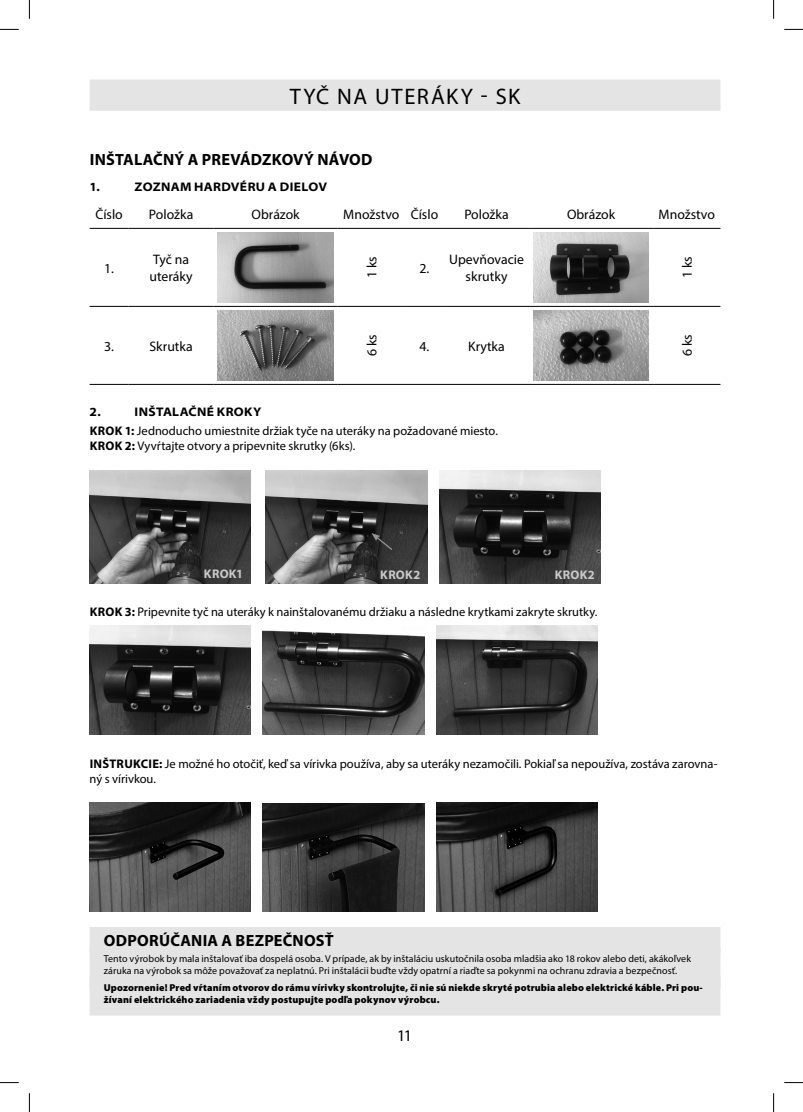
<style>
.page{position:relative;width:803px;height:1112px;background:#fff}
.page>*{position:absolute;margin:0;border:0;box-sizing:border-box;transform-origin:0 0}
.t1{font:22.5px "Myriad Pro";letter-spacing:.07em;color:#000}
.t2{font:700 16.25px "Myriad Pro";letter-spacing:.015em;color:#000}
.t3{font:16.25px "Myriad Pro";color:#000}
.t4{font:13.75px/16.5px "Myriad Pro";color:#000}
.t5{font:12.5px/19.2px "Myriad Pro";color:#000}
.t6{font:700 semi-expanded 12.5px "Myriad Pro";letter-spacing:.02em;color:#000}
.t7{font:700 12.5px "Myriad Pro";letter-spacing:.03em;color:#cacaca}
.t8{font:10px/12px "Myriad Pro";letter-spacing:.005em;color:#000}
.t9{font:900 10px/12px "Myriad Pro";letter-spacing:.015em;color:#000}
.s1{font-weight:700;font-stretch:semi-expanded}
.s2{font-weight:700}
</style>
<div class="page">
<div style="left:90px;top:79px;width:630px;height:32px;background:#e4e4e4"></div>
<div style="left:90px;top:926px;width:630px;height:27px;background:#e4e4e4"></div>
<div style="left:90px;top:946px;width:630px;height:40px;background:#e4e4e4"></div>
<div style="left:90px;top:975px;width:630px;height:40px;background:#e4e4e4"></div>
<hr style="left:90px;top:228px;width:39px;height:1px;background:#000">
<hr style="left:129px;top:228px;width:85px;height:1px;background:#000">
<hr style="left:214px;top:228px;width:124px;height:1px;background:#000">
<hr style="left:338px;top:228px;width:67px;height:1px;background:#000">
<hr style="left:405px;top:228px;width:39px;height:1px;background:#000">
<hr style="left:444px;top:228px;width:85px;height:1px;background:#000">
<hr style="left:529px;top:228px;width:124px;height:1px;background:#000">
<hr style="left:653px;top:228px;width:67px;height:1px;background:#000">
<hr style="left:90px;top:306px;width:39px;height:1px;background:#000">
<hr style="left:129px;top:306px;width:85px;height:1px;background:#000">
<hr style="left:214px;top:306px;width:124px;height:1px;background:#000">
<hr style="left:338px;top:306px;width:67px;height:1px;background:#000">
<hr style="left:405px;top:306px;width:39px;height:1px;background:#000">
<hr style="left:444px;top:306px;width:85px;height:1px;background:#000">
<hr style="left:529px;top:306px;width:124px;height:1px;background:#000">
<hr style="left:653px;top:306px;width:67px;height:1px;background:#000">
<hr style="left:90px;top:384px;width:39px;height:1px;background:#000">
<hr style="left:129px;top:384px;width:85px;height:1px;background:#000">
<hr style="left:214px;top:384px;width:124px;height:1px;background:#000">
<hr style="left:338px;top:384px;width:67px;height:1px;background:#000">
<hr style="left:405px;top:384px;width:39px;height:1px;background:#000">
<hr style="left:444px;top:384px;width:85px;height:1px;background:#000">
<hr style="left:529px;top:384px;width:124px;height:1px;background:#000">
<hr style="left:653px;top:384px;width:67px;height:1px;background:#000">
<img style="left:218px;top:232px;width:115px;height:70px">
<img style="left:533px;top:232px;width:116px;height:70px">
<img style="left:218px;top:310px;width:115px;height:70px">
<img style="left:533px;top:310px;width:116px;height:70px">
<img style="left:90px;top:470px;width:161px;height:113px">
<img style="left:266px;top:470px;width:161px;height:113px">
<img style="left:439px;top:470px;width:161px;height:113px">
<svg style="left:371px;top:533px;width:23px;height:18px"></svg>
<img style="left:90px;top:625px;width:161px;height:109px">
<img style="left:263px;top:630px;width:161px;height:104px">
<img style="left:436px;top:625px;width:161px;height:109px">
<img style="left:90px;top:802px;width:161px;height:109px">
<img style="left:263px;top:803px;width:161px;height:108px">
<img style="left:436px;top:802px;width:161px;height:109px">
<svg style="left:0;top:29px;width:19px;height:1px"></svg>
<svg style="left:784px;top:29px;width:19px;height:1px"></svg>
<svg style="left:0;top:1082px;width:19px;height:1px"></svg>
<svg style="left:784px;top:1082px;width:19px;height:1px"></svg>
<svg style="left:29px;top:0;width:1px;height:19px"></svg>
<svg style="left:29px;top:1093px;width:1px;height:18px"></svg>
<svg style="left:773px;top:0;width:1px;height:19px"></svg>
<svg style="left:773px;top:1093px;width:1px;height:18px"></svg>
<h1 class="t1" style="left:290px;top:83px;width:232px">TYČ NA UTERÁKY - SK</h1>
<h2 class="t2" style="left:90px;top:149px;width:284px">INŠTALAČNÝ A PREVÁDZKOVÝ NÁVOD</h2>
<p class="t6" style="left:90px;top:178px;width:12px">1.</p>
<p class="t6" style="left:135px;top:178px;width:194px">ZOZNAM HARDVÉRU A DIELOV</p>
<p class="t4" style="left:95px;top:206px;width:29px">Číslo</p>
<p class="t4" style="left:149px;top:206px;width:46px">Položka</p>
<p class="t4" style="left:252px;top:206px;width:50px">Obrázok</p>
<p class="t4" style="left:343px;top:206px;width:97px">Množstvo Číslo</p>
<p class="t4" style="left:464px;top:206px;width:46px">Položka</p>
<p class="t4" style="left:567px;top:206px;width:50px">Obrázok</p>
<p class="t4" style="left:658px;top:206px;width:58px">Množstvo</p>
<p class="t4" style="left:104px;top:259px;width:11px">1.</p>
<p class="t4" style="left:150px;top:251px;width:45px">Tyč na uteráky</p>
<p class="t4" style="left:363px;top:278px;width:23px;rotate:-90deg">1 ks</p>
<p class="t4" style="left:420px;top:259px;width:11px">2.</p>
<p class="t4" style="left:449px;top:251px;width:76px;text-align:center">Upevňovacie skrutky</p>
<p class="t4" style="left:679px;top:278px;width:23px;rotate:-90deg">1 ks</p>
<p class="t4" style="left:104px;top:337px;width:11px">3.</p>
<p class="t4" style="left:149px;top:337px;width:45px">Skrutka</p>
<p class="t4" style="left:363px;top:356px;width:23px;rotate:-90deg">6 ks</p>
<p class="t4" style="left:420px;top:337px;width:11px">4.</p>
<p class="t4" style="left:468px;top:337px;width:38px">Krytka</p>
<p class="t4" style="left:679px;top:356px;width:23px;rotate:-90deg">6 ks</p>
<p class="t5" style="left:90px;top:402px;width:410px;text-indent:45px"><span class="s1">INŠTALAČNÉ KROKY<br></span><span class="s2">KROK 1:</span> Jednoducho umiestnite držiak tyče na uteráky na požadované miesto.</p>
<p class="t5" style="left:90px;top:436px;width:267px"><span class="s2">KROK 2:</span> Vyvŕtajte otvory a pripevnite skrutky (6ks).</p>
<p class="t6" style="left:90px;top:403px;width:13px">2.</p>
<p class="t7" style="left:204px;top:566px;width:41px">KROK1</p>
<p class="t7" style="left:380px;top:566px;width:41px">KROK2</p>
<p class="t7" style="left:555px;top:566px;width:41px">KROK2</p>
<p class="t5" style="left:90px;top:602px;width:509px"><span class="s2">KROK 3:</span> Pripevnite tyč na uteráky k nainštalovanému držiaku a následne krytkami zakryte skrutky.</p>
<p class="t5" style="left:90px;top:755px;width:629px;line-height:15px"><span class="s2">INŠTRUKCIE:</span> Je možné ho otočiť, keď sa vírivka používa, aby sa uteráky nezamočili. Pokiaľ sa nepoužíva, zostáva zarovna&shy;ný s vírivkou.</p>
<h2 class="t2" style="left:104px;top:929px;width:231px">ODPORÚČANIA A BEZPEČNOSŤ</h2>
<p class="t8" style="left:104px;top:952px;width:589px">Tento výrobok by mala inštalovať iba dospelá osoba. V prípade, ak by inštaláciu uskutočnila osoba mladšia ako 18 rokov alebo deti, akákoľvek záruka na výrobok sa môže považovať za neplatnú. Pri inštalácii buďte vždy opatrní a riaďte sa pokynmi na ochranu zdravia a bezpečnosť.</p>
<p class="t9" style="left:104px;top:981px;width:600px">Upozornenie! Pred vŕtaním otvorov do rámu vírivky skontrolujte, či nie sú niekde skryté potrubia alebo elektrické káble. Pri pou&shy;žívaní elektrického zariadenia vždy postupujte podľa pokynov výrobcu.</p>
<h2 class="t3" style="left:397px;top:1025px;width:16px">11</h2>
</div>
